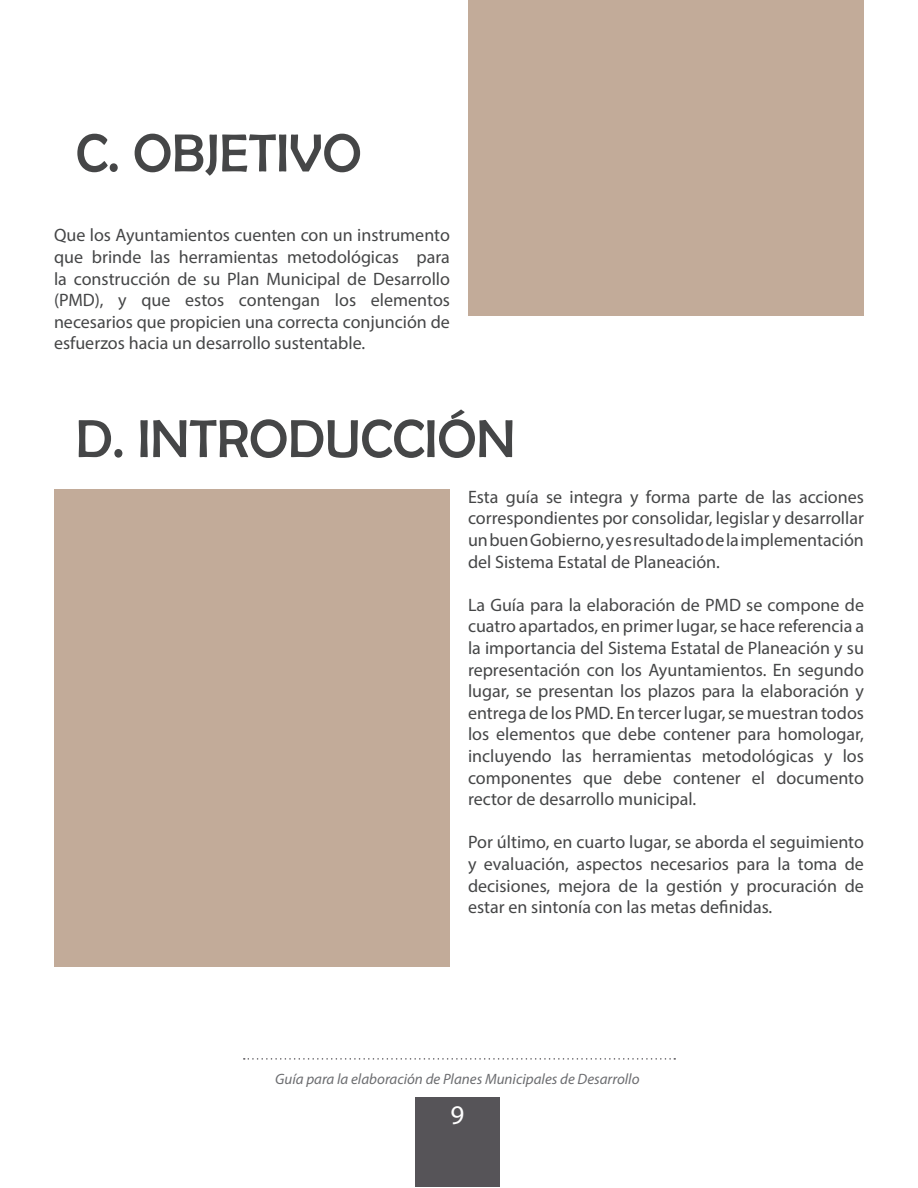
<style>
.page{position:relative;width:918px;height:1188px;background:#fff}
.page>*{position:absolute;margin:0;border:0;box-sizing:border-box;transform-origin:0 0}
.t1{font:54px "Berlin Sans FB";color:#454647}
.t2{font:27px "Myriad Pro";color:#fff}
.t3{font:18px/21.6px "Myriad Pro";color:#454647;text-align:justify}
.t4{font:italic 15px "Myriad Pro";color:#6c6d70}
</style>
<div class="page">
<div style="left:468px;top:0;width:396px;height:316px;background:#c2ab99"></div>
<div style="left:54px;top:489px;width:396px;height:478px;background:#c2ab99"></div>
<div style="left:415px;top:1097px;width:85px;height:90px;background:#565458"></div>
<svg style="left:244px;top:1058px;width:431px;height:2px"></svg>
<p class="t1" style="left:76px;top:123px;width:287px">C. OBJETIVO</p>
<p class="t3" style="left:54px;top:224px;width:398px">Que los Ayuntamientos cuenten con un instrumento que brinde las herramientas metodológicas para la construcción de su Plan Municipal de Desarrollo (PMD), y que estos contengan los elementos necesarios que propicien una correcta conjunción de esfuerzos hacia un desarrollo sustentable.</p>
<p class="t1" style="left:76px;top:409px;width:441px">D. INTRODUCCIÓN</p>
<p class="t3" style="left:468px;top:486px;width:398px">Esta guía se integra y forma parte de las acciones correspondientes por consolidar, legislar y desarrollar un buen Gobierno, y es resultado de la implementación del Sistema Estatal de Planeación.</p>
<p class="t3" style="left:468px;top:594px;width:398px">La Guía para la elaboración de PMD se compone de cuatro apartados, en primer lugar, se hace referencia a la importancia del Sistema Estatal de Planeación y su representación con los Ayuntamientos. En segundo lugar, se presentan los plazos para la elaboración y entrega de los PMD. En tercer lugar, se muestran todos los elementos que debe contener para homologar, incluyendo las herramientas metodológicas y los componentes que debe contener el documento rector de desarrollo municipal.</p>
<p class="t3" style="left:468px;top:831px;width:398px">Por último, en cuarto lugar, se aborda el seguimiento y evaluación, aspectos necesarios para la toma de decisiones, mejora de la gestión y procuración de estar en sintonía con las metas definidas.</p>
<p class="t4" style="left:275px;top:1070px;width:366px">Guía para la elaboración de Planes Municipales de Desarrollo</p>
<p class="t2" style="left:450px;top:1098px;width:15px">9</p>
</div>
